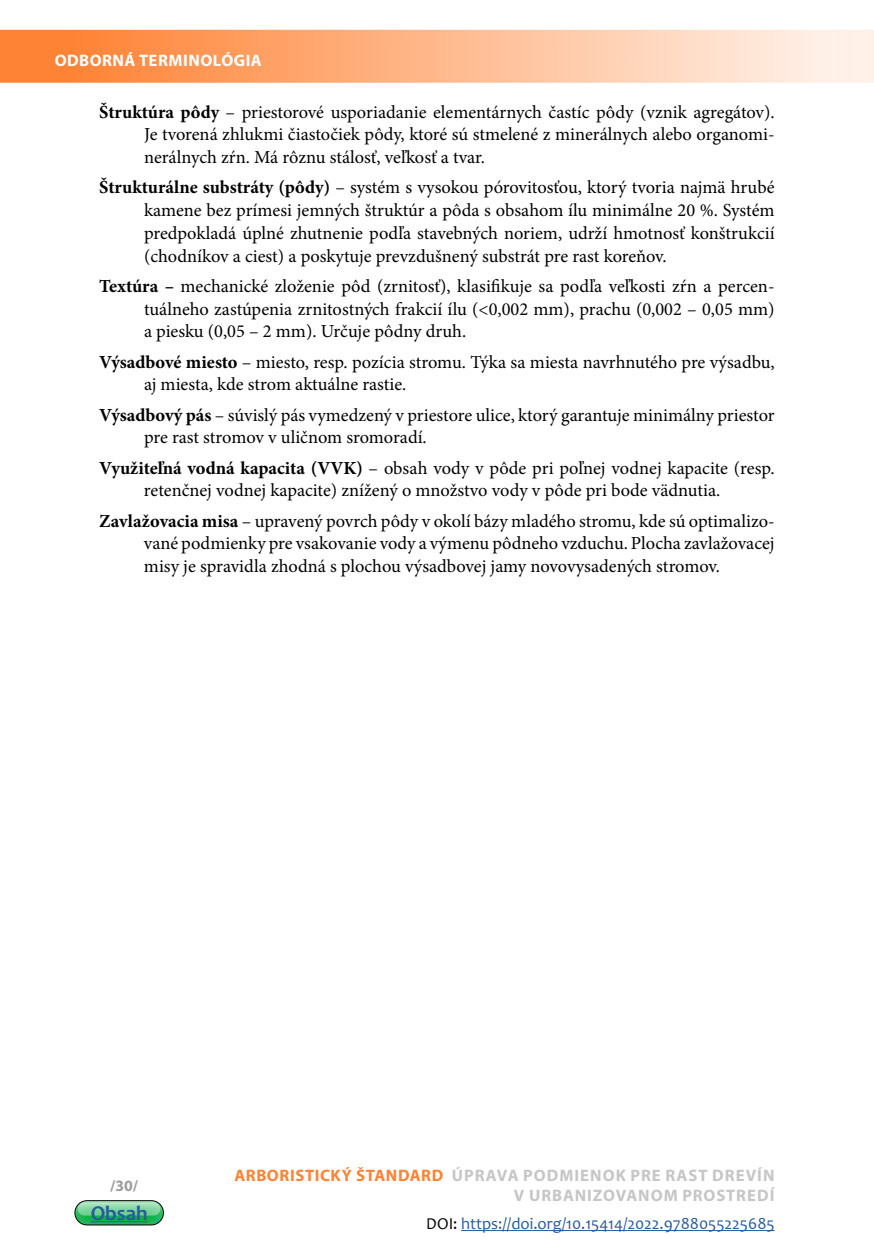
<style>
.page{position:relative;width:874px;height:1241px;background:#fff}
.page>*{position:absolute;margin:0;border:0;box-sizing:border-box;transform-origin:0 0}
.t1{font:700 21px "Candara";color:#275b9b}
.t2{font:18.38px/22.8px "Minion Pro";color:#000;text-align:justify}
.t3{font:700 16.62px/19.9px "Myriad Pro";letter-spacing:.055em;color:#c6c6c6;text-align:right}
.t4{font:16.62px "Candara";color:#275b9b}
.t5{font:700 16.62px "Myriad Pro";letter-spacing:.03em;color:#fff}
.t6{font:700 15.75px "Myriad Pro";color:#9d9d9c}
.s1{font-weight:700}
.s2{color:#ff8335}
.s3{color:#000}
</style>
<div class="page">
<svg style="left:0;top:30px;width:873px;height:53px;background:#ffb88c"></svg>
<hr style="left:461px;top:1229px;width:313px;height:1px;background:#275b9b">
<div style="left:59px;top:1189px;width:119px;height:37px;background:#fff;opacity:.31"></div>
<div style="left:74px;top:1199px;width:90px;height:26px;border:1px solid #000;border-radius:12px"></div>
<svg style="left:78px;top:1202px;width:82px;height:13px"></svg>
<hr style="left:91px;top:1221px;width:57px;height:1px;background:#275b9b">
<p class="t5" style="left:55px;top:49px;width:208px">ODBORNÁ TERMINOLÓGIA</p>
<p class="t2" style="left:144px;top:100px;width:632px;text-indent:-45px"><span class="s1">Štruktúra pôdy</span> – priestorové usporiadanie elementárnych častíc pôdy (vznik agregátov).<br>Je tvorená zhlukmi čiastočiek pôdy, ktoré sú stmelené z minerálnych alebo organomi&shy;nerálnych zŕn. Má rôznu stálosť, veľkosť a tvar.</p>
<p class="t2" style="left:144px;top:176px;width:632px;text-indent:-45px"><span class="s1">Štrukturálne substráty (pôdy)</span> – systém s vysokou pórovitosťou, ktorý tvoria najmä hrubé kamene bez prímesi jemných štruktúr a pôda s obsahom ílu minimálne 20 %. Systém predpokladá úplné zhutnenie podľa stavebných noriem, udrží hmotnosť konštrukcií (chodníkov a ciest) a poskytuje prevzdušnený substrát pre rast koreňov.</p>
<p class="t2" style="left:144px;top:274px;width:631px;text-indent:-45px"><span class="s1">Textúra –</span> mechanické zloženie pôd (zrnitosť), klasifikuje sa podľa veľkosti zŕn a percen&shy;tuálneho zastúpenia zrnitostných frakcií ílu (&lt;0,002 mm), prachu (0,002 – 0,05 mm) a piesku (0,05 – 2 mm). Určuje pôdny druh.</p>
<p class="t2" style="left:144px;top:350px;width:631px;text-indent:-45px"><span class="s1">Výsadbové miesto</span> – miesto, resp. pozícia stromu. Týka sa miesta navrhnutého pre výsadbu, aj miesta, kde strom aktuálne rastie.</p>
<p class="t2" style="left:144px;top:403px;width:632px;text-indent:-45px"><span class="s1">Výsadbový pás</span> – súvislý pás vymedzený v priestore ulice, ktorý garantuje minimálny priestor pre rast stromov v uličnom sromoradí.</p>
<p class="t2" style="left:99px;top:456px;width:676px;text-align:center"><span class="s1">Využiteľná vodná kapacita (VVK)</span> – obsah vody v pôde pri poľnej vodnej kapacite (resp. retenčnej vodnej kapacite) znížený o množstvo vody v pôde pri bode vädnutia.</p>
<p class="t2" style="left:144px;top:509px;width:631px;text-indent:-45px"><span class="s1">Zavlažovacia misa</span> – upravený povrch pôdy v okolí bázy mladého stromu, kde sú optimalizo&shy;vané podmienky pre vsakovanie vody a výmenu pôdneho vzduchu. Plocha zavlažovacej misy je spravidla zhodná s plochou výsadbovej jamy novovysadených stromov.</p>
<p class="t6" style="left:110px;top:1175px;width:29px">/30/</p>
<p class="t1" style="left:91px;top:1200px;width:58px">Obsah</p>
<p class="t3" style="left:234px;top:1164px;width:541px"><span class="s2">ARBORISTICKÝ ŠTANDARD</span> ÚPRAVA PODMIENOK PRE RAST DREVÍN<br>V URBANIZOVANOM PROSTREDÍ</p>
<p class="t4" style="left:426px;top:1213px;width:350px"><span class="s3">DOI:</span> https://doi.org/10.15414/2022.9788055225685</p>
</div>
